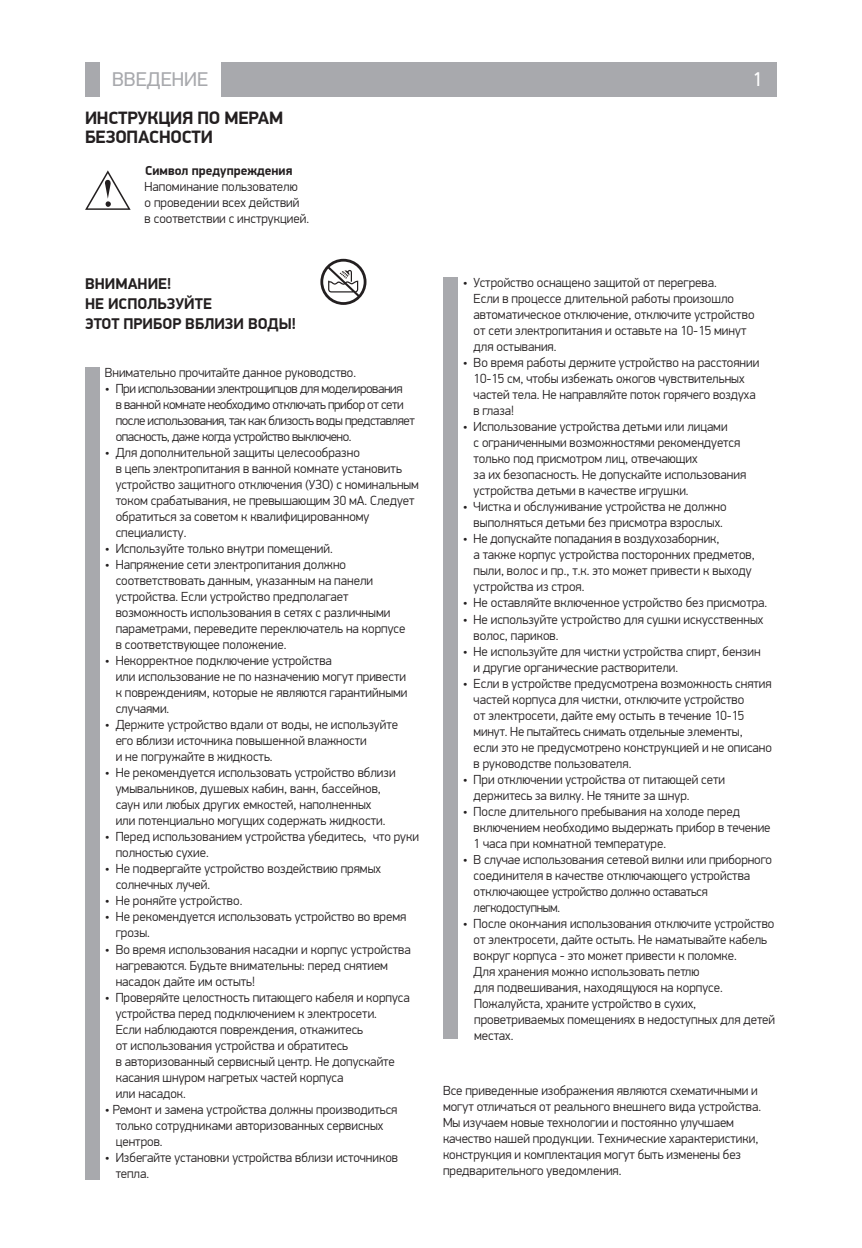
<style>
.page{position:relative;width:862px;height:1248px;background:#fff}
.page>*{position:absolute;margin:0;border:0;box-sizing:border-box;transform-origin:0 0}
.t1{font:20px "PF Din Display Pro";color:#a8a9ad}
.t2{font:20px "PF Din Display Pro";color:#fff}
.head_1{font:700 18px/19.2px "PF Din Display Pro";letter-spacing:-.015em;color:#231f20}
.text{font:700 15.6px/20px "PF Din Display Pro";color:#231f20}
.text-2{font:300 13.2px/16px "PF Din Display Pro";color:#231f20}
.text-3{font:300 13.2px/16px "PF Din Display Pro";letter-spacing:-.03em;color:#231f20}
.head_temp{font:700 13.2px "PF Din Display Pro";color:#231f20}
.text-4{font:300 13px "PF Din Display Pro";letter-spacing:-.005em;color:#231f20}
.s1{font-size:13.2px}
</style>
<div class="page">
<div style="left:85px;top:62px;width:14px;height:34px;background:#a8a9ad"></div>
<div style="left:221px;top:62px;width:556px;height:34px;background:#a8a9ad"></div>
<svg style="left:85px;top:170px;width:46px;height:40px"></svg>
<div style="left:85px;top:367px;width:14px;height:812px;background:#a8a9ad"></div>
<div style="left:443px;top:277px;width:14px;height:762px;background:#a8a9ad"></div>
<svg style="left:320px;top:259px;width:46px;height:46px"></svg>
<h1 class="t1" style="left:112px;top:67px;width:98px">ВВЕДЕНИЕ</h1>
<p class="t2" style="left:753px;top:67px;width:11px">1</p>
<p class="head_1" style="left:85px;top:109px;width:200px">ИНСТРУКЦИЯ ПО МЕРАМ<br>БЕЗОПАСНОСТИ</p>
<p class="head_temp" style="left:145px;top:163px;width:149px">Символ предупреждения</p>
<p class="text-2" style="left:145px;top:179px;width:166px">Напоминание пользователю<br>о проведении всех действий<br>в соответствии с инструкцией.</p>
<p class="text" style="left:85px;top:274px;width:212px">ВНИМАНИЕ!<br>НЕ ИСПОЛЬЗУЙТЕ<br>ЭТОТ ПРИБОР ВБЛИЗИ ВОДЫ!</p>
<p class="text-2" style="left:105px;top:365px;width:253px">Внимательно прочитайте данное руководство.</p>
<p class="text-3" style="left:116px;top:381px;width:301px;text-indent:-11px">• При использовании электрощипцов для моделирования<br>в ванной комнате необходимо отключать прибор от сети после использования, так как близость воды представляет опасность, даже когда устройство выключено.</p>
<p class="text-2" style="left:105px;top:445px;width:256px">• Для дополнительной защиты целесообразно</p>
<p class="text-2" style="left:116px;top:461px;width:305px">в цепь электропитания в ванной комнате установить устройство защитного отключения (УЗО) с номинальным током срабатывания, не превышающим 30 мА. Следует обратиться за советом к квалифицированному специалисту.</p>
<p class="text-2" style="left:105px;top:541px;width:229px">• Используйте только внутри помещений.</p>
<p class="text-2" style="left:116px;top:557px;width:291px;text-indent:-11px">• Напряжение сети электропитания должно соответствовать данным, указанным на панели устройства. Если устройство предполагает возможность использования в сетях с различными параметрами, переведите переключатель на корпусе в соответствующее положение.</p>
<p class="text-2" style="left:116px;top:653px;width:293px;text-indent:-11px">• Некорректное подключение устройства<br>или использование не по назначению могут привести к повреждениям, которые не являются гарантийными случаями.</p>
<p class="text-2" style="left:116px;top:717px;width:284px;text-indent:-11px">• Держите устройство вдали от воды, не используйте его вблизи источника повышенной влажности<br>и не погружайте в жидкость.</p>
<p class="text-2" style="left:116px;top:765px;width:281px;text-indent:-11px">• Не рекомендуется использовать устройство вблизи умывальников, душевых кабин, ванн, бассейнов, саун или любых других емкостей, наполненных<br>или потенциально могущих содержать жидкости.</p>
<p class="text-2" style="left:116px;top:829px;width:305px;text-indent:-11px">• Перед использованием устройства убедитесь, что руки полностью сухие.</p>
<p class="text-2" style="left:116px;top:861px;width:267px;text-indent:-11px">• Не подвергайте устройство воздействию прямых солнечных лучей.</p>
<p class="text-2" style="left:105px;top:893px;width:139px">• Не роняйте устройство.</p>
<p class="text-2" style="left:116px;top:909px;width:292px;text-indent:-11px">• Не рекомендуется использовать устройство во время грозы.</p>
<p class="text-2" style="left:116px;top:941px;width:296px;text-indent:-11px">• Во время использования насадки и корпус устройства нагреваются. Будьте внимательны: перед снятием насадок дайте им остыть!</p>
<p class="text-2" style="left:116px;top:989px;width:295px;text-indent:-11px">• Проверяйте целостность питающего кабеля и корпуса устройства перед подключением к электросети.<br>Если наблюдаются повреждения, откажитесь<br>от использования устройства и обратитесь<br>в авторизованный сервисный центр. Не допускайте касания шнуром нагретых частей корпуса<br>или насадок.</p>
<p class="text-2" style="left:116px;top:1101px;width:283px;text-indent:-11px">• Ремонт и замена устройства должны производиться только сотрудниками авторизованных сервисных центров.</p>
<p class="text-2" style="left:116px;top:1149px;width:284px;text-indent:-11px">• Избегайте установки устройства вблизи источников тепла.</p>
<p class="text-2" style="left:473px;top:275px;width:282px;text-indent:-11px">• Устройство оснащено защитой от перегрева.<br>Если в процессе длительной работы произошло автоматическое отключение, отключите устройство от сети электропитания и оставьте на 10-15 минут для остывания.</p>
<p class="text-2" style="left:473px;top:355px;width:287px;text-indent:-11px">• Во время работы держите устройство на расстоянии 10-15 см, чтобы избежать ожогов чувствительных частей тела. Не направляйте поток горячего воздуха в глаза!</p>
<p class="text-2" style="left:473px;top:419px;width:274px;text-indent:-11px">• Использование устройства детьми или лицами<br>с ограниченными возможностями рекомендуется только под присмотром лиц, отвечающих<br>за их безопасность. Не допускайте использования устройства детьми в качестве игрушки.</p>
<p class="text-2" style="left:463px;top:499px;width:265px;text-align:center">• Чистка и обслуживание устройства не должно выполняться детьми без присмотра взрослых.</p>
<p class="text-2" style="left:473px;top:531px;width:283px;text-indent:-11px">• Не допускайте попадания в воздухозаборник,<br>а также корпус устройства посторонних предметов, пыли, волос и пр., т.к. это может привести к выходу устройства из строя.</p>
<p class="text-2" style="left:463px;top:595px;width:306px">• Не оставляйте включенное устройство без присмотра.</p>
<p class="text-2" style="left:473px;top:611px;width:291px;text-indent:-11px">• Не используйте устройство для сушки искусственных волос, париков.</p>
<p class="text-2" style="left:473px;top:643px;width:288px;text-indent:-11px">• Не используйте для чистки устройства спирт, бензин и другие органические растворители.</p>
<p class="text-2" style="left:473px;top:675px;width:300px;text-indent:-11px">• Если в устройстве предусмотрена возможность снятия частей корпуса для чистки, отключите устройство<br>от электросети, дайте ему остыть в течение 10-15 минут. Не пытайтесь снимать отдельные элементы,<br>если это не предусмотрено конструкцией и не описано в руководстве пользователя.</p>
<p class="text-2" style="left:473px;top:771px;width:253px;text-indent:-11px">• При отключении устройства от питающей сети держитесь за вилку. Не тяните за шнур.</p>
<p class="text-2" style="left:473px;top:803px;width:298px;text-indent:-11px">• После длительного пребывания на холоде перед включением необходимо выдержать прибор в течение<br>1 часа при комнатной температуре.</p>
<p class="text-4" style="left:463px;top:851px;width:311px"><span class="s1">•</span> В случае использования сетевой вилки или приборного</p>
<p class="text-2" style="left:473px;top:867px;width:278px">соединителя в качестве отключающего устройства отключающее устройство должно оставаться легкодоступным.</p>
<p class="text-2" style="left:473px;top:915px;width:302px;text-indent:-11px">• После окончания использования отключите устройство от электросети, дайте остыть. Не наматывайте кабель вокруг корпуса - это может привести к поломке.<br>Для хранения можно использовать петлю</p>
<p class="text-2" style="left:474px;top:979px;width:250px">для подвешивания, находящуюся на корпусе.</p>
<p class="text-2" style="left:474px;top:995px;width:302px">Пожалуйста, храните устройство в сухих, проветриваемых помещениях в недоступных для детей местах.</p>
<p class="text-2" style="left:443px;top:1082px;width:320px">Все приведенные изображения являются схематичными и могут отличаться от реального внешнего вида устройства.</p>
<p class="text-2" style="left:443px;top:1114px;width:317px">Мы изучаем новые технологии и постоянно улучшаем качество нашей продукции. Технические характеристики, конструкция и комплектация могут быть изменены без предварительного уведомления.</p>
</div>
